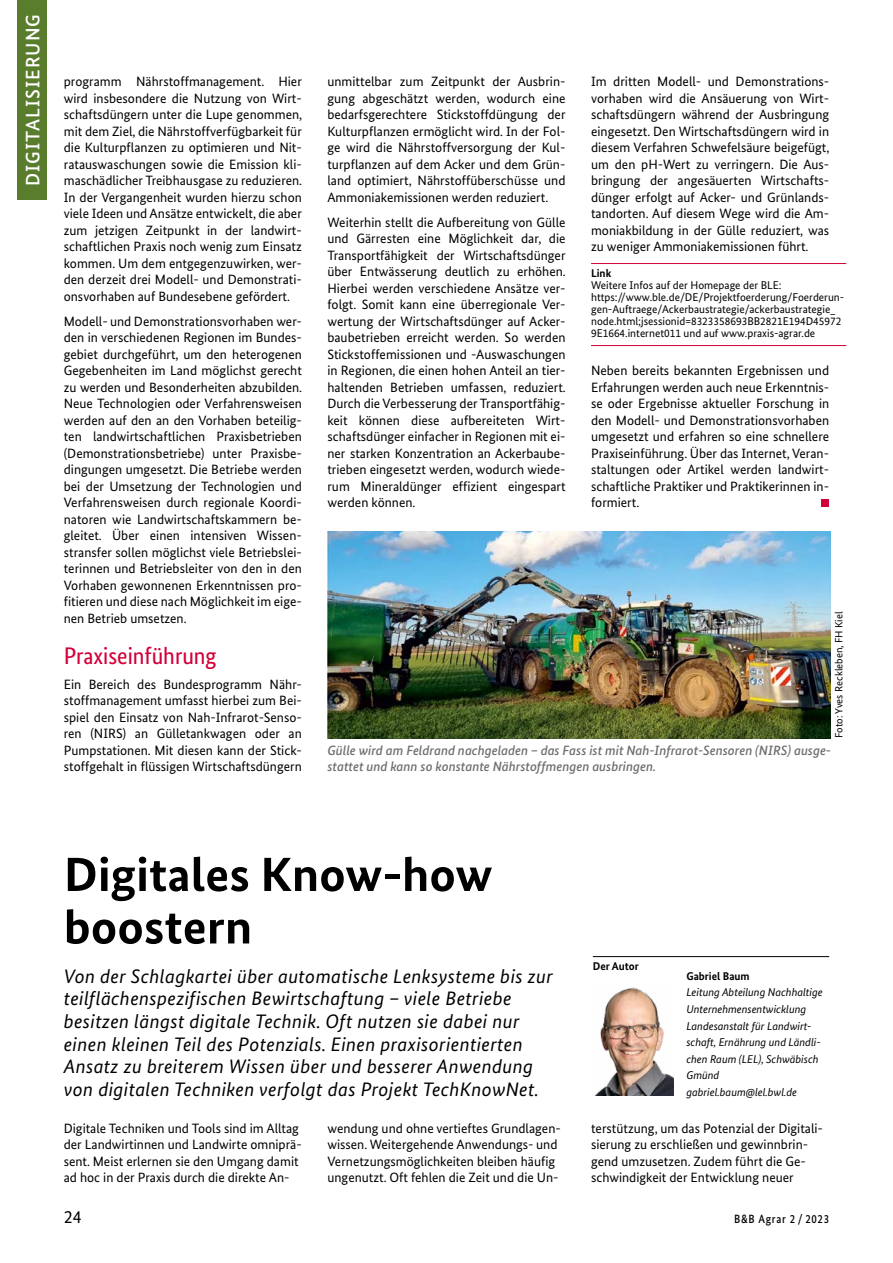
<style>
.page{position:relative;width:893px;height:1263px;background:#fff}
.page>*{position:absolute;margin:0;border:0;box-sizing:border-box;transform-origin:0 0}
.t1{font:700 48px/52.5px "Bundes Sans";color:#000;scale:1.05 1}
.t2{font:24px "Bundes Sans Cond";color:#d30039;scale:1.05 1}
.t3{font:italic 19.5px/22.5px "Bundes Sans";letter-spacing:.02em;color:#000}
.t4{font:500 19.5px "Bundes Sans";letter-spacing:.05em;color:#fff}
.t5{font:18px "Bundes Sans";color:#000}
.t6{font:13.5px/16.5px "Bundes Sans";color:#000;text-align:justify}
.t7{font:italic 500 13.5px/16.5px "Bundes Sans";color:#6e6e6e}
.t8{font:500 12px "Bundes Sans";letter-spacing:.07em;color:#000;scale:.9 1}
.t9{font:11.25px/12px "Bundes Sans";color:#000}
.t10{font:italic 11.25px/16.5px "Bundes Sans";color:#000}
.t11{font:700 11.25px "Bundes Sans";color:#000}
.t12{font:10.5px "Bundes Sans";color:#000}
</style>
<div class="page">
<div style="left:821px;top:500px;width:8px;height:7px;background:#d30039"></div>
<hr style="left:593px;top:956px;width:236px;height:1px;background:#000">
<img style="left:595px;top:987px;width:79px;height:108px">
<hr style="left:591px;top:263px;width:255px;height:1px;background:#d30039">
<hr style="left:591px;top:345px;width:255px;height:1px;background:#d30039">
<img style="left:327px;top:532px;width:503px;height:206px">
<div style="left:17px;top:0;width:30px;height:200px;background:#5a7d2d"></div>
<h3 class="t4" style="left:21px;top:186px;width:173px;rotate:-90deg">DIGITALISIERUNG</h3>
<p class="t6" style="left:64px;top:73px;width:240px">programm Nährstoffmanagement. Hier wird insbesondere die Nutzung von Wirt&shy;schaftsdüngern unter die Lupe genommen, mit dem Ziel, die Nährstoffverfügbarkeit für die Kulturpflanzen zu optimieren und Nit&shy;ratauswaschungen sowie die Emission kli&shy;maschädlicher Treibhausgase zu reduzieren.<br>In der Vergangenheit wurden hierzu schon viele Ideen und Ansätze entwickelt, die aber zum jetzigen Zeitpunkt in der landwirt&shy;schaftlichen Praxis noch wenig zum Einsatz kommen. Um dem entgegenzuwirken, wer&shy;den derzeit drei Modell- und Demonstrati&shy;onsvorhaben auf Bundesebene gefördert.</p>
<p class="t6" style="left:64px;top:313px;width:240px">Modell- und Demonstrationsvorhaben wer&shy;den in verschiedenen Regionen im Bundes&shy;gebiet durchgeführt, um den heterogenen Gegebenheiten im Land möglichst gerecht zu werden und Besonderheiten abzubilden.<br>Neue Technologien oder Verfahrensweisen werden auf den an den Vorhaben beteilig&shy;ten landwirtschaftlichen Praxisbetrieben (Demonstrationsbetriebe) unter Praxisbe&shy;dingungen umgesetzt. Die Betriebe werden bei der Umsetzung der Technologien und Verfahrensweisen durch regionale Koordi&shy;natoren wie Landwirtschaftskammern be&shy;gleitet. Über einen intensiven Wissen&shy;stransfer sollen möglichst viele Betriebslei&shy;terinnen und Betriebsleiter von den in den Vorhaben gewonnenen Erkenntnissen pro&shy;fitieren und diese nach Möglichkeit im eige&shy;nen Betrieb umsetzen.</p>
<h2 class="t2" style="left:64px;top:642px;width:147px">Praxiseinführung</h2>
<p class="t6" style="left:64px;top:676px;width:240px">Ein Bereich des Bundesprogramm Nähr&shy;stoffmanagement umfasst hierbei zum Bei&shy;spiel den Einsatz von Nah-Infrarot-Senso&shy;ren (NIRS) an Gülletankwagen oder an Pumpstationen. Mit diesen kann der Stick&shy;stoffgehalt in flüssigen Wirtschaftsdüngern</p>
<p class="t6" style="left:327px;top:73px;width:240px">unmittelbar zum Zeitpunkt der Ausbrin&shy;gung abgeschätzt werden, wodurch eine bedarfsgerechtere Stickstoffdüngung der Kulturpflanzen ermöglicht wird. In der Fol&shy;ge wird die Nährstoffversorgung der Kul&shy;turpflanzen auf dem Acker und dem Grün&shy;land optimiert, Nährstoffüberschüsse und Ammoniakemissionen werden reduziert.</p>
<p class="t6" style="left:327px;top:214px;width:240px">Weiterhin stellt die Aufbereitung von Gülle und Gärresten eine Möglichkeit dar, die Transportfähigkeit der Wirtschaftsdünger über Entwässerung deutlich zu erhöhen.<br>Hierbei werden verschiedene Ansätze ver&shy;folgt. Somit kann eine überregionale Ver&shy;wertung der Wirtschaftsdünger auf Acker&shy;baubetrieben erreicht werden. So werden Stickstoffemissionen und -Auswaschungen in Regionen, die einen hohen Anteil an tier&shy;haltenden Betrieben umfassen, reduziert.<br>Durch die Verbesserung der Transportfähig&shy;keit können diese aufbereiteten Wirt&shy;schaftsdünger einfacher in Regionen mit ei&shy;ner starken Konzentration an Ackerbaube&shy;trieben eingesetzt werden, wodurch wiede&shy;rum Mineraldünger effizient eingespart werden können.</p>
<p class="t6" style="left:591px;top:73px;width:240px">Im dritten Modell- und Demonstrations&shy;vorhaben wird die Ansäuerung von Wirt&shy;schaftsdüngern während der Ausbringung eingesetzt. Den Wirtschaftsdüngern wird in diesem Verfahren Schwefelsäure beigefügt, um den pH-Wert zu verringern. Die Aus&shy;bringung der angesäuerten Wirtschafts&shy;dünger erfolgt auf Acker- und Grünlands&shy;tandorten. Auf diesem Wege wird die Am&shy;moniakbildung in der Gülle reduziert, was zu weniger Ammoniakemissionen führt.</p>
<p class="t11" style="left:591px;top:266px;width:22px">Link</p>
<p class="t9" style="left:591px;top:279px;width:255px">Weitere Infos auf der Homepage der BLE: https://www.ble.de/DE/Projektfoerderung/Foerderun&shy;gen-Auftraege/Ackerbaustrategie/ackerbaustrategie_ node.html;jsessionid=8323358693BB2821E194D45972<br>9E1664.internet011 und auf www.praxis-agrar.de</p>
<p class="t6" style="left:591px;top:362px;width:240px">Neben bereits bekannten Ergebnissen und Erfahrungen werden auch neue Erkenntnis&shy;se oder Ergebnisse aktueller Forschung in den Modell- und Demonstrationsvorhaben umgesetzt und erfahren so eine schnellere Praxiseinführung. Über das Internet, Veran&shy;staltungen oder Artikel werden landwirt&shy;schaftliche Praktiker und Praktikerinnen in&shy;formiert.</p>
<p class="t12" style="left:833px;top:738px;width:128px;rotate:-90deg">Foto: Yves Reckleben, FH Kiel</p>
<p class="t7" style="left:327px;top:742px;width:505px">Gülle wird am Feldrand nachgeladen – das Fass ist mit Nah-Infrarot-Sensoren (NIRS) ausge&shy;stattet und kann so konstante Nährstoffmengen ausbringen.</p>
<h1 class="t1" style="left:64px;top:848px;width:410px">Digitales Know-how boostern</h1>
<p class="t3" style="left:64px;top:965px;width:491px">Von der Schlagkartei über automatische Lenksysteme bis zur teilflächenspezifischen Bewirtschaftung – viele Betriebe besitzen längst digitale Technik. Oft nutzen sie dabei nur einen kleinen Teil des Potenzials. Einen praxisorientierten Ansatz zu breiterem Wissen über und besserer Anwendung von digitalen Techniken verfolgt das Projekt TechKnowNet.</p>
<p class="t6" style="left:64px;top:1119px;width:240px;text-align:left">Digitale Techniken und Tools sind im Alltag der Landwirtinnen und Landwirte omniprä&shy;sent. Meist erlernen sie den Umgang damit ad hoc in der Praxis durch die direkte An-</p>
<p class="t6" style="left:327px;top:1119px;width:235px;text-align:left">wendung und ohne vertieftes Grundlagen&shy;wissen. Weitergehende Anwendungs- und Vernetzungsmöglichkeiten bleiben häufig ungenutzt. Oft fehlen die Zeit und die Un-</p>
<p class="t6" style="left:591px;top:1119px;width:233px;text-align:left">terstützung, um das Potenzial der Digitali&shy;sierung zu erschließen und gewinnbrin&shy;gend umzusetzen. Zudem führt die Ge&shy;schwindigkeit der Entwicklung neuer</p>
<p class="t11" style="left:593px;top:959px;width:48px">Der Autor</p>
<p class="t11" style="left:686px;top:969px;width:65px">Gabriel Baum</p>
<p class="t10" style="left:686px;top:984px;width:138px">Leitung Abteilung Nachhaltige<br>Unternehmensentwicklung<br>Landesanstalt für Landwirt&shy;schaft, Ernährung und Ländli&shy;chen Raum (LEL), Schwäbisch<br>Gmünd gabriel.baum@lel.bwl.de</p>
<h3 class="t5" style="left:64px;top:1206px;width:19px">24</h3>
<p class="t8" style="left:734px;top:1212px;width:107px">B&amp;B Agrar 2 / 2023</p>
</div>
